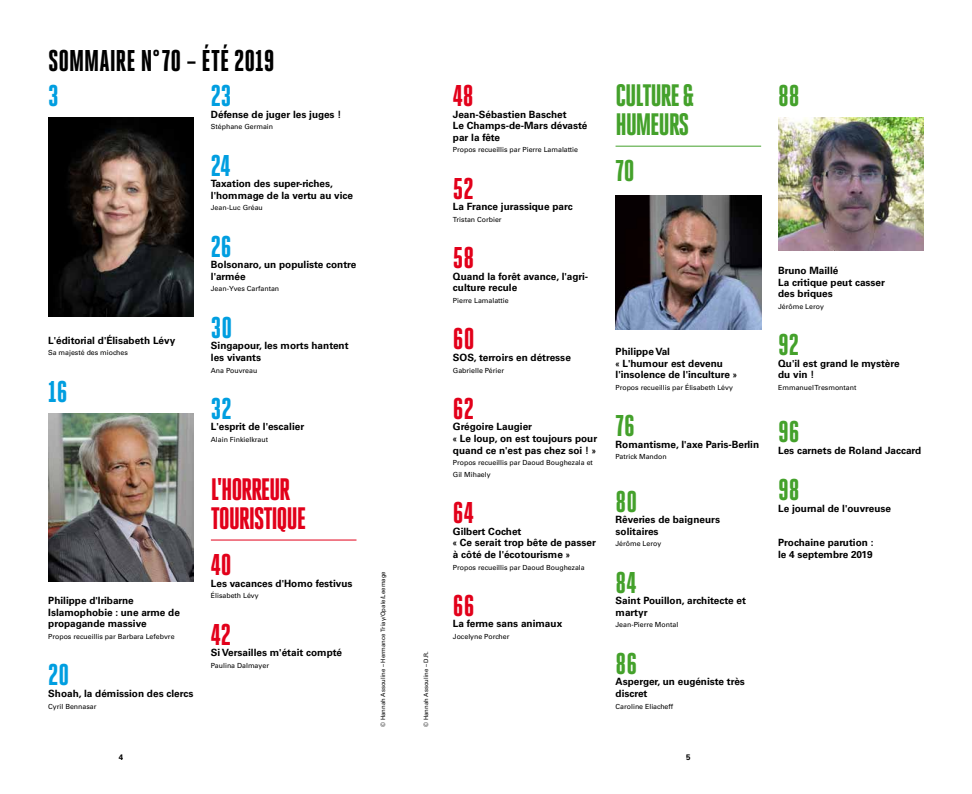
<style>
.page{position:relative;width:972px;height:794px;background:#fff}
.page>*{position:absolute;margin:0;border:0;box-sizing:border-box;transform-origin:0 0}
.t1{font:800 31px/29px "Heroic Condensed";letter-spacing:-.04em;color:#e2001a}
.t2{font:800 31px/29px "Heroic Condensed";letter-spacing:-.04em;color:#44a12b}
.t3{font:800 30px "Heroic Condensed";color:#000}
.t4{font:800 30px "Heroic Condensed";color:#e2001a}
.t5{font:800 30px "Heroic Condensed";color:#44a12b}
.t6{font:800 30px "Heroic Condensed";color:#009ee0}
.t7{font:700 10px/11.6px "Univers LT Std";color:#000}
.t8{font:700 8px "Univers LT Std";color:#000}
.t9{font:7px/11.6px "Univers LT Std";color:#000}
.t10{font:6px "Univers LT Std";letter-spacing:.005em;color:#000}
.s1{font-family:"Heroic Condensed";font-weight:800}
</style>
<div class="page">
<img style="left:48px;top:413px;width:146px;height:168px">
<img style="left:615px;top:196px;width:146px;height:133px">
<img style="left:778px;top:118px;width:145px;height:133px">
<img style="left:48px;top:118px;width:146px;height:198px">
<hr style="left:211px;top:539px;width:145px;height:1px;background:#e2001a">
<hr style="left:615px;top:146px;width:146px;height:1px;background:#44a12b">
<h2 class="t3" style="left:48px;top:44px;width:228px">SOMMAIRE N° 70 – ÉTÉ 2019</h2>
<h2 class="t6" style="left:211px;top:79px;width:22px">23</h2>
<p class="t7" style="left:211px;top:108px;width:132px">Défense de juger les juges !</p>
<p class="t9" style="left:211px;top:121px;width:64px">Stéphane Germain</p>
<h2 class="t6" style="left:211px;top:149px;width:21px">24</h2>
<p class="t7" style="left:211px;top:178px;width:144px">Taxation des super-riches, l'hommage de la vertu au vice</p>
<p class="t9" style="left:211px;top:202px;width:53px">Jean-Luc Gréau</p>
<h2 class="t6" style="left:211px;top:230px;width:22px">26</h2>
<p class="t7" style="left:211px;top:259px;width:147px">Bolsonaro, un populiste contre l'armée</p>
<p class="t9" style="left:211px;top:283px;width:70px">Jean-Yves Carfantan</p>
<h2 class="t6" style="left:211px;top:311px;width:23px">30</h2>
<p class="t7" style="left:211px;top:340px;width:139px">Singapour, les morts hantent les vivants</p>
<p class="t9" style="left:211px;top:364px;width:48px">Ana Pouvreau</p>
<h2 class="t6" style="left:211px;top:392px;width:22px">32</h2>
<p class="t7" style="left:211px;top:421px;width:95px">L'esprit de l'escalier</p>
<p class="t9" style="left:211px;top:434px;width:59px">Alain Finkielkraut</p>
<h1 class="t1" style="left:211px;top:475px;width:97px">L'HORREUR<br>TOURISTIQUE</h1>
<h2 class="t4" style="left:211px;top:548px;width:22px">40</h2>
<p class="t7" style="left:211px;top:577px;width:143px">Les vacances d'Homo festivus</p>
<p class="t9" style="left:211px;top:590px;width:49px">Élisabeth Lévy</p>
<h2 class="t4" style="left:211px;top:618px;width:22px">42</h2>
<p class="t7" style="left:211px;top:647px;width:133px">Si Versailles m'était compté</p>
<p class="t9" style="left:211px;top:659px;width:60px">Paulina Dalmayer</p>
<h2 class="t6" style="left:48px;top:79px;width:12px">3</h2>
<p class="t7" style="left:48px;top:334px;width:128px">L'éditorial d'Élisabeth Lévy</p>
<p class="t9" style="left:48px;top:347px;width:81px">Sa majesté des mioches</p>
<h2 class="t6" style="left:48px;top:374px;width:21px">16</h2>
<p class="t7" style="left:48px;top:595px;width:133px">Philippe d'Iribarne<br>Islamophobie : une arme de propagande massive</p>
<p class="t9" style="left:48px;top:631px;width:128px">Propos recueillis par Barbara Lefebvre</p>
<h2 class="t6" style="left:48px;top:658px;width:22px">20</h2>
<p class="t7" style="left:48px;top:687px;width:147px">Shoah, la démission des clercs</p>
<p class="t9" style="left:48px;top:700px;width:50px">Cyril Bennasar</p>
<p class="t10" style="left:379px;top:726px;width:157px;rotate:-90deg">© Hannah Assouline – Hermance Triay/Opale/Leemage</p>
<p class="t10" style="left:422px;top:726px;width:77px;rotate:-90deg">© Hannah Assouline – D.R.</p>
<h2 class="t4" style="left:453px;top:79px;width:22px">48</h2>
<p class="t7" style="left:453px;top:108px;width:136px">Jean-Sébastien Baschet<br>Le Champs-de-Mars dévasté par la fête</p>
<p class="t9" style="left:453px;top:144px;width:127px">Propos recueillis par Pierre Lamalattie</p>
<h2 class="t4" style="left:453px;top:172px;width:22px">52</h2>
<p class="t7" style="left:453px;top:201px;width:121px">La France jurassique parc</p>
<p class="t9" style="left:453px;top:214px;width:50px">Tristan Corbier</p>
<h2 class="t4" style="left:453px;top:241px;width:23px">58</h2>
<p class="t7" style="left:453px;top:271px;width:137px">Quand la forêt avance, l'agri&shy;culture recule</p>
<p class="t9" style="left:453px;top:295px;width:57px">Pierre Lamalattie</p>
<h2 class="t4" style="left:453px;top:322px;width:23px">60</h2>
<p class="t7" style="left:453px;top:352px;width:119px">SOS, terroirs en détresse</p>
<p class="t9" style="left:453px;top:364px;width:53px">Gabrielle Périer</p>
<h2 class="t4" style="left:453px;top:392px;width:22px">62</h2>
<p class="t7" style="left:453px;top:421px;width:146px">Grégoire Laugier<br><span class="s1">«</span> Le loup, on est toujours pour quand ce n'est pas chez soi ! <span class="s1">»</span></p>
<p class="t9" style="left:453px;top:457px;width:141px">Propos recueillis par Daoud Boughezala et<br>Gil Mihaely</p>
<h2 class="t4" style="left:453px;top:496px;width:22px">64</h2>
<p class="t7" style="left:453px;top:525px;width:144px">Gilbert Cochet<br><span class="s1">«</span> Ce serait trop bête de passer à côté de l'écotourisme <span class="s1">»</span></p>
<p class="t9" style="left:453px;top:561px;width:133px">Propos recueillis par Daoud Boughezala</p>
<h2 class="t4" style="left:453px;top:589px;width:23px">66</h2>
<p class="t7" style="left:453px;top:618px;width:111px">La ferme sans animaux</p>
<p class="t9" style="left:453px;top:631px;width:58px">Jocelyne Porcher</p>
<h1 class="t2" style="left:615px;top:81px;width:80px">CULTURE &amp;<br>HUMEURS</h1>
<h2 class="t5" style="left:615px;top:154px;width:20px">70</h2>
<p class="t7" style="left:615px;top:346px;width:123px">Philippe Val<br><span class="s1">«</span> L'humour est devenu l'insolence de l'inculture <span class="s1">»</span></p>
<p class="t9" style="left:615px;top:382px;width:119px">Propos recueillis par Élisabeth Lévy</p>
<h2 class="t5" style="left:615px;top:409px;width:21px">76</h2>
<p class="t7" style="left:615px;top:438px;width:145px">Romantisme, l'axe Paris-Berlin</p>
<p class="t9" style="left:615px;top:451px;width:53px">Patrick Mandon</p>
<h2 class="t5" style="left:615px;top:485px;width:23px">80</h2>
<p class="t7" style="left:615px;top:514px;width:106px">Rêveries de baigneurs solitaires</p>
<p class="t9" style="left:615px;top:538px;width:47px">Jérôme Leroy</p>
<h2 class="t5" style="left:615px;top:566px;width:22px">84</h2>
<p class="t7" style="left:615px;top:595px;width:132px">Saint Pouillon, architecte et martyr</p>
<p class="t9" style="left:615px;top:619px;width:64px">Jean-Pierre Montal</p>
<h2 class="t5" style="left:615px;top:647px;width:23px">86</h2>
<p class="t7" style="left:615px;top:676px;width:131px">Asperger, un eugéniste très discret</p>
<p class="t9" style="left:615px;top:700px;width:59px">Caroline Eliacheff</p>
<p class="t8" style="left:119px;top:752px;width:6px">4</p>
<p class="t8" style="left:686px;top:752px;width:6px">5</p>
<h2 class="t5" style="left:778px;top:79px;width:23px">88</h2>
<p class="t7" style="left:778px;top:265px;width:108px">Bruno Maillé<br>La critique peut casser des briques</p>
<p class="t9" style="left:778px;top:300px;width:47px">Jérôme Leroy</p>
<h2 class="t5" style="left:778px;top:328px;width:22px">92</h2>
<p class="t7" style="left:778px;top:357px;width:123px">Qu'il est grand le mystère du vin !</p>
<p class="t9" style="left:778px;top:382px;width:80px">Emmanuel Tresmontant</p>
<h2 class="t5" style="left:778px;top:415px;width:23px">96</h2>
<p class="t7" style="left:778px;top:444px;width:145px">Les carnets de Roland Jaccard</p>
<h2 class="t5" style="left:778px;top:473px;width:23px">98</h2>
<p class="t7" style="left:778px;top:502px;width:114px">Le journal de l'ouvreuse</p>
<p class="t7" style="left:778px;top:537px;width:97px">Prochaine parution : le 4 septembre 2019</p>
</div>
